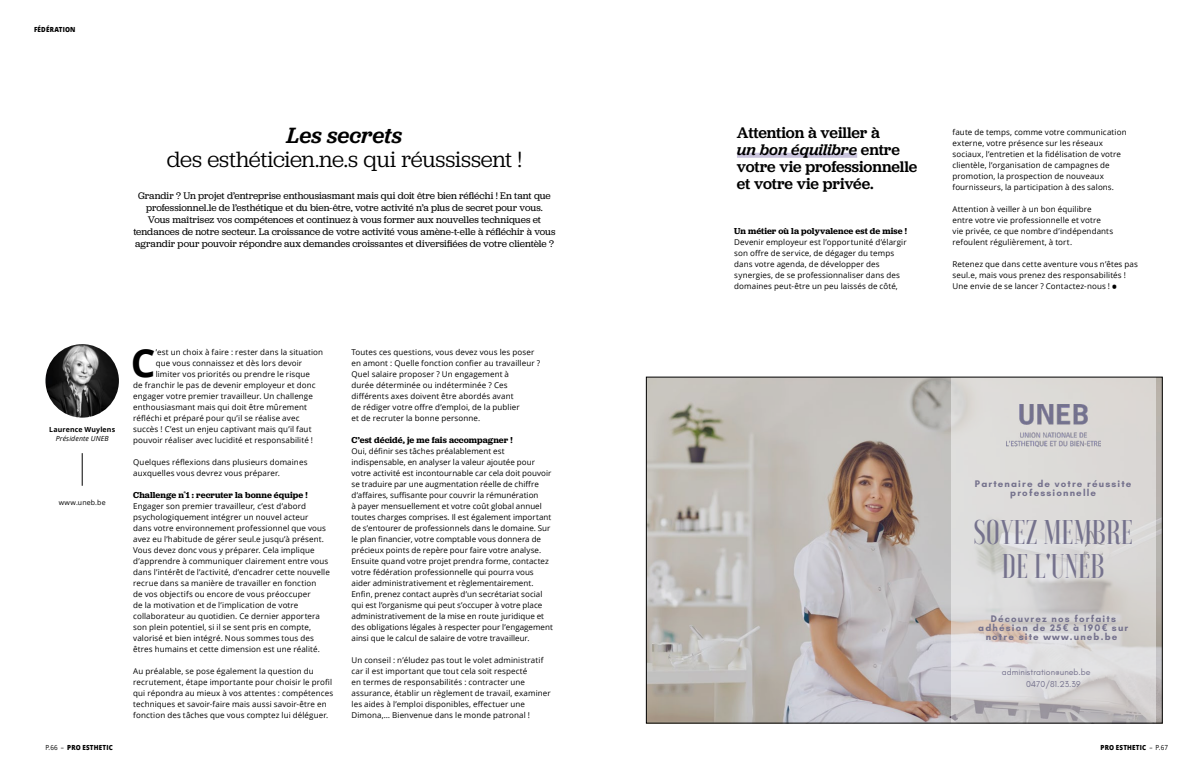
<style>
.page{position:relative;width:1202px;height:780px;background:#fff}
.page>*{position:absolute;margin:0;border:0;box-sizing:border-box;transform-origin:0 0}
.t1{font:700 38.8px "Open Sans";color:#000}
.t2{font:500 34.2px/34.5px "Voga";color:#75728d;text-align:center}
.t3{font:23px "Jubilat";letter-spacing:-.01em;color:#000}
.t4{font:italic 500 23px "Jubilat";color:#000}
.t5{font:500 16px/17px "Jubilat";letter-spacing:-.01em;color:#000}
.t6{font:10px/12px "Jubilat";color:#000;text-align:center}
.t7{font:700 9.7px/9px "Glacial Indifference";letter-spacing:.12em;color:#75728d;text-align:center}
.t8{font:600 9px "Jubilat";letter-spacing:.01em;color:#000}
.t9{font:8.7px/11.6px "Glacial Indifference";color:#75728d}
.t10{font:8px/11px "Open Sans";letter-spacing:.015em;color:#000}
.t11{font:800 7px "Open Sans";letter-spacing:.025em;color:#000;scale:.9 1}
.t12{font:700 7px "Open Sans";letter-spacing:.02em;color:#000}
.t13{font:italic 7px "Open Sans";letter-spacing:.02em;color:#000}
.t14{font:7px "Open Sans";letter-spacing:.025em;color:#000}
.s1{font-style:italic}
.s2{font-weight:800;font-size:12px}
.s3{font-family:"Noto Sans"}
.s4{font-weight:400}
</style>
<div class="page">
<img style="left:648px;top:379px;width:512px;height:342px">
<svg style="left:951px;top:379px;width:204px;height:342px;fill:#dcd9d8"></svg>
<img style="left:1006px;top:404px;width:94px;height:42px">
<img style="left:45px;top:344px;width:74px;height:73px;border-radius:37px">
<hr style="left:82px;top:453px;width:1px;height:32px;background:#000">
<div style="left:737px;top:153px;width:120px;height:5px;background:#cac4dc"></div>
<p class="t11" style="left:34px;top:24px;width:48px">FÉDÉRATION</p>
<h3 class="t4" style="left:287px;top:121px;width:117px">Les secrets</h3>
<h3 class="t3" style="left:167px;top:145px;width:357px">des esthéticien.ne.s qui réussissent !</h3>
<p class="t6" style="left:133px;top:189px;width:424px">Grandir ? Un projet d’entreprise enthousiasmant mais qui doit être bien réfléchi ! En tant que professionnel.le de l’esthétique et du bien-être, votre activité n’a plus de secret pour vous.<br>Vous maîtrisez vos compétences et continuez à vous former aux nouvelles techniques et tendances de notre secteur. La croissance de votre activité vous amène-t-elle à réfléchir à vous agrandir pour pouvoir répondre aux demandes croissantes et diversifiées de votre clientèle ?</p>
<p class="t12" style="left:49px;top:425px;width:67px">Laurence Wuylens</p>
<p class="t13" style="left:56px;top:434px;width:54px">Présidente UNEB</p>
<p class="t14" style="left:59px;top:497px;width:48px">www.uneb.be</p>
<h1 class="t1" style="left:131px;top:336px;width:26px">C</h1>
<p class="t10" style="left:156px;top:346px;width:169px">’est un choix à faire : rester dans la situation</p>
<p class="t10" style="left:156px;top:357px;width:148px">que vous connaissez et dès lors devoir</p>
<p class="t10" style="left:156px;top:368px;width:156px">limiter vos priorités ou prendre le risque</p>
<p class="t10" style="left:133px;top:379px;width:184px">de franchir le pas de devenir employeur et donc</p>
<p class="t10" style="left:133px;top:390px;width:181px">engager votre premier travailleur. Un challenge</p>
<p class="t10" style="left:133px;top:401px;width:175px">enthousiasmant mais qui doit être mûrement</p>
<p class="t10" style="left:133px;top:412px;width:168px">réfléchi et préparé pour qu’il se réalise avec</p>
<p class="t10" style="left:133px;top:423px;width:180px">succès ! C’est un enjeu captivant mais qu’il faut</p>
<p class="t10" style="left:133px;top:434px;width:181px">pouvoir réaliser avec lucidité et responsabilité !</p>
<p class="t10" style="left:133px;top:456px;width:176px">Quelques réflexions dans plusieurs domaines auxquelles vous devrez vous préparer.</p>
<p class="t8" style="left:133px;top:489px;width:176px">Challenge n<sup>°</sup>1 : recruter la bonne équipe !</p>
<p class="t10" style="left:133px;top:500px;width:198px">Engager son premier travailleur, c’est d’abord psychologiquement intégrer un nouvel acteur<br>dans votre environnement professionnel que vous avez eu l’habitude de gérer seul.e jusqu’à présent.<br>Vous devez donc vous y préparer. Cela implique d’apprendre à communiquer clairement entre vous dans l’intérêt de l’activité, d’encadrer cette nouvelle recrue dans sa manière de travailler en fonction<br>de vos objectifs ou encore de vous préoccuper<br>de la motivation et de l’implication de votre collaborateur au quotidien. Ce dernier apportera son plein potentiel, si il se sent pris en compte, valorisé et bien intégré. Nous sommes tous des êtres humains et cette dimension est une réalité.</p>
<p class="t10" style="left:133px;top:665px;width:201px">Au préalable, se pose également la question du recrutement, étape importante pour choisir le profil qui répondra au mieux à vos attentes : compétences techniques et savoir-faire mais aussi savoir-être en fonction des tâches que vous comptez lui déléguer.</p>
<p class="t10" style="left:351px;top:346px;width:190px">Toutes ces questions, vous devez vous les poser en amont : Quelle fonction confier au travailleur ?<br>Quel salaire proposer ? Un engagement à<br>durée déterminée ou indéterminée ? Ces différents axes doivent être abordés avant<br>de rédiger votre offre d’emploi, de la publier<br>et de recruter la bonne personne.</p>
<p class="t8" style="left:351px;top:434px;width:163px">C’est décidé, je me fais accompagner !</p>
<p class="t10" style="left:351px;top:445px;width:203px">Oui, définir ses tâches préalablement est indispensable, en analyser la valeur ajoutée pour votre activité est incontournable car cela doit pouvoir se traduire par une augmentation réelle de chiffre d’affaires, suffisante pour couvrir la rémunération<br>à payer mensuellement et votre coût global annuel toutes charges comprises. Il est également important de s’entourer de professionnels dans le domaine. Sur le plan financier, votre comptable vous donnera de précieux points de repère pour faire votre analyse.<br>Ensuite quand votre projet prendra forme, contactez votre fédération professionnelle qui pourra vous aider administrativement et règlementairement.<br>Enfin, prenez contact auprès d’un secrétariat social qui est l’organisme qui peut s’occuper à votre place administrativement de la mise en route juridique et des obligations légales à respecter pour l’engagement ainsi que le calcul de salaire de votre travailleur.</p>
<p class="t10" style="left:351px;top:654px;width:201px">Un conseil : n’éludez pas tout le volet administratif car il est important que tout cela soit respecté<br>en termes de responsabilités : contracter une assurance, établir un règlement de travail, examiner les aides à l’emploi disponibles, effectuer une Dimona,… Bienvenue dans le monde patronal !</p>
<h3 class="t5" style="left:737px;top:124px;width:182px">Attention à veiller à<br><span class="s1">un bon équilibre</span> entre votre vie professionnelle et votre vie privée.</h3>
<p class="t8" style="left:734px;top:225px;width:174px">Un métier où la polyvalence est de mise !</p>
<p class="t10" style="left:734px;top:236px;width:174px">Devenir employeur est l’opportunité d’élargir son offre de service, de dégager du temps dans votre agenda, de développer des synergies, de se professionnaliser dans des domaines peut-être un peu laissés de côté,</p>
<p class="t10" style="left:952px;top:126px;width:176px">faute de temps, comme votre communication externe, votre présence sur les réseaux sociaux, l’entretien et la fidélisation de votre clientèle, l’organisation de campagnes de promotion, la prospection de nouveaux fournisseurs, la participation à des salons.</p>
<p class="t10" style="left:952px;top:203px;width:162px">Attention à veiller à un bon équilibre entre votre vie professionnelle et votre vie privée, ce que nombre d’indépendants refoulent régulièrement, à tort.</p>
<p class="t10" style="left:952px;top:258px;width:187px">Retenez que dans cette aventure vous n’êtes pas seul.e, mais vous prenez des responsabilités !<br>Une envie de se lancer ? Contactez-nous ! <span class="s2">•</span></p>
<p class="t7" style="left:975px;top:478px;width:158px">Partenaire de votre réussite professionnelle</p>
<h2 class="t2" style="left:973px;top:513px;width:161px">SOYEZ MEMBRE<br>DE L'UNEB</h2>
<p class="t7" style="left:978px;top:613px;width:152px">Découvrez nos forfaits adhésion de 25<span class="s3">€</span> à 190<span class="s3">€</span> sur notre site www.uneb.be</p>
<p class="t9" style="left:1026px;top:666px;width:66px;text-indent:-24px">administration@uneb.be<br>0470/81.23.39</p>
<p class="t11" style="left:45px;top:742px;width:77px"><span class="s4">P.66 –</span> PRO ESTHETIC</p>
<p class="t11" style="left:1100px;top:742px;width:76px">PRO ESTHETIC <span class="s4">– P.67</span></p>
</div>
